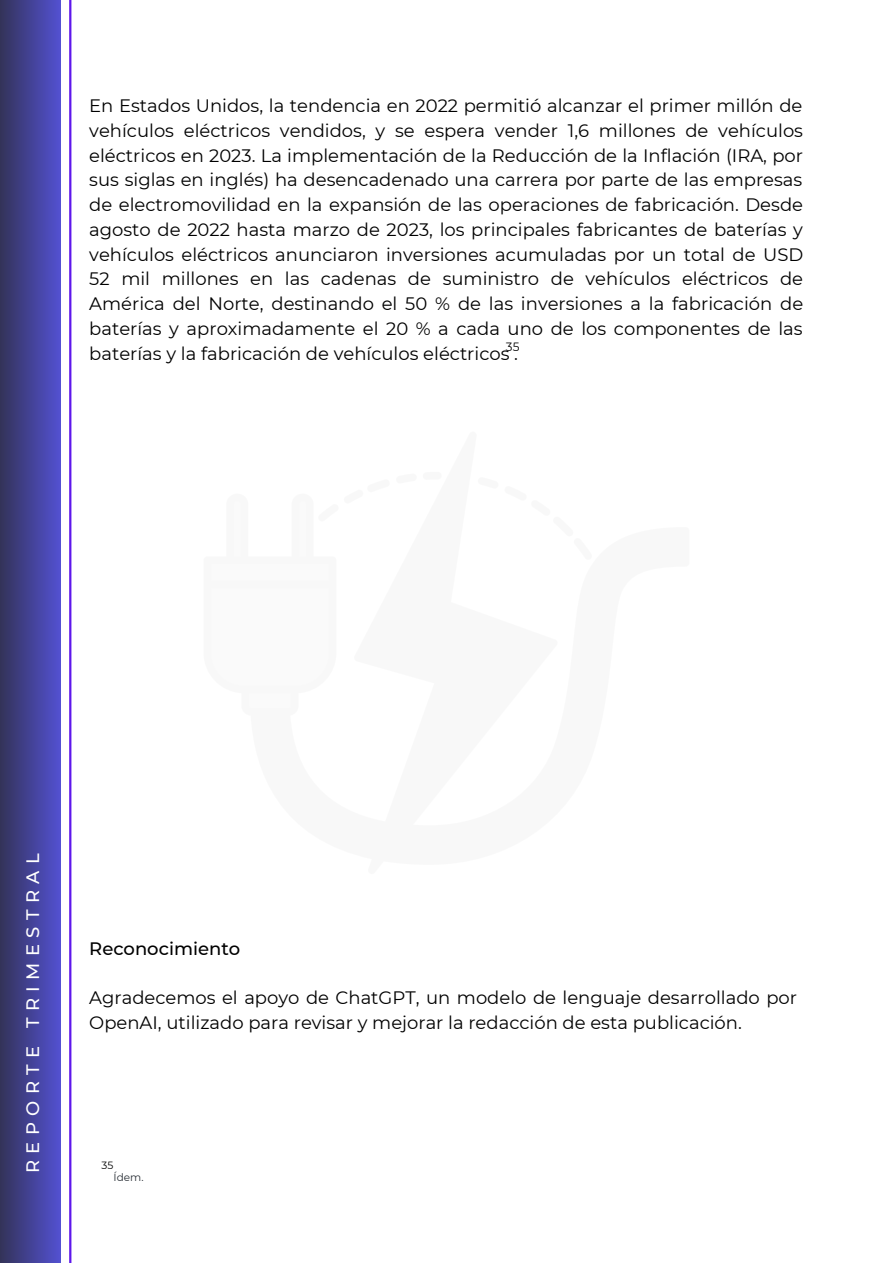
<style>
.page{position:relative;width:893px;height:1264px;background:#fff}
.page>*{position:absolute;margin:0;border:0;box-sizing:border-box;transform-origin:0 0}
.t1{font:18px/24.8px "Montserrat";color:#000;text-align:justify}
.t2{font:500 18px "Montserrat";letter-spacing:.355em;color:#fff}
.t3{font:500 18px "Montserrat";color:#000}
.t4{font:12px "Montserrat";color:#000}
.t5{font:10.5px "Montserrat";color:#272d34}
.t6{font:10.5px "Montserrat";color:#000}
</style>
<div class="page">
<hr style="left:69px;top:0;width:2px;height:1262px;background:#5e17eb">
<div style="left:0;top:0;width:61px;height:1262px;background:linear-gradient(to right,#343359,#5351d2)"></div>
<p class="t1" style="left:89px;top:93px;width:715px">En Estados Unidos, la tendencia en 2022 permitió alcanzar el primer millón de vehículos eléctricos vendidos, y se espera vender 1,6 millones de vehículos eléctricos en 2023. La implementación de la Reducción de la Inflación (IRA, por sus siglas en inglés) ha desencadenado una carrera por parte de las empresas de electromovilidad en la expansión de las operaciones de fabricación. Desde agosto de 2022 hasta marzo de 2023, los principales fabricantes de baterías y vehículos eléctricos anunciaron inversiones acumuladas por un total de USD 52 mil millones en las cadenas de suministro de vehículos eléctricos de América del Norte, destinando el 50 % de las inversiones a la fabricación de baterías y aproximadamente el 20 % a cada uno de los componentes de las baterías y la fabricación de vehículos eléctricos .</p>
<p class="t4" style="left:506px;top:339px;width:15px">35</p>
<p class="t2" style="left:22px;top:1173px;width:321px;rotate:-90deg">REPORTE TRIMESTRAL</p>
<p class="t3" style="left:89px;top:937px;width:152px">Reconocimiento</p>
<p class="t1" style="left:89px;top:985px;width:709px">Agradecemos el apoyo de ChatGPT, un modelo de lenguaje desarrollado por<br>OpenAI, utilizado para revisar y mejorar la redacción de esta publicación.</p>
<p class="t6" style="left:101px;top:1158px;width:13px">35</p>
<p class="t5" style="left:114px;top:1170px;width:31px">Ídem.</p>
</div>
